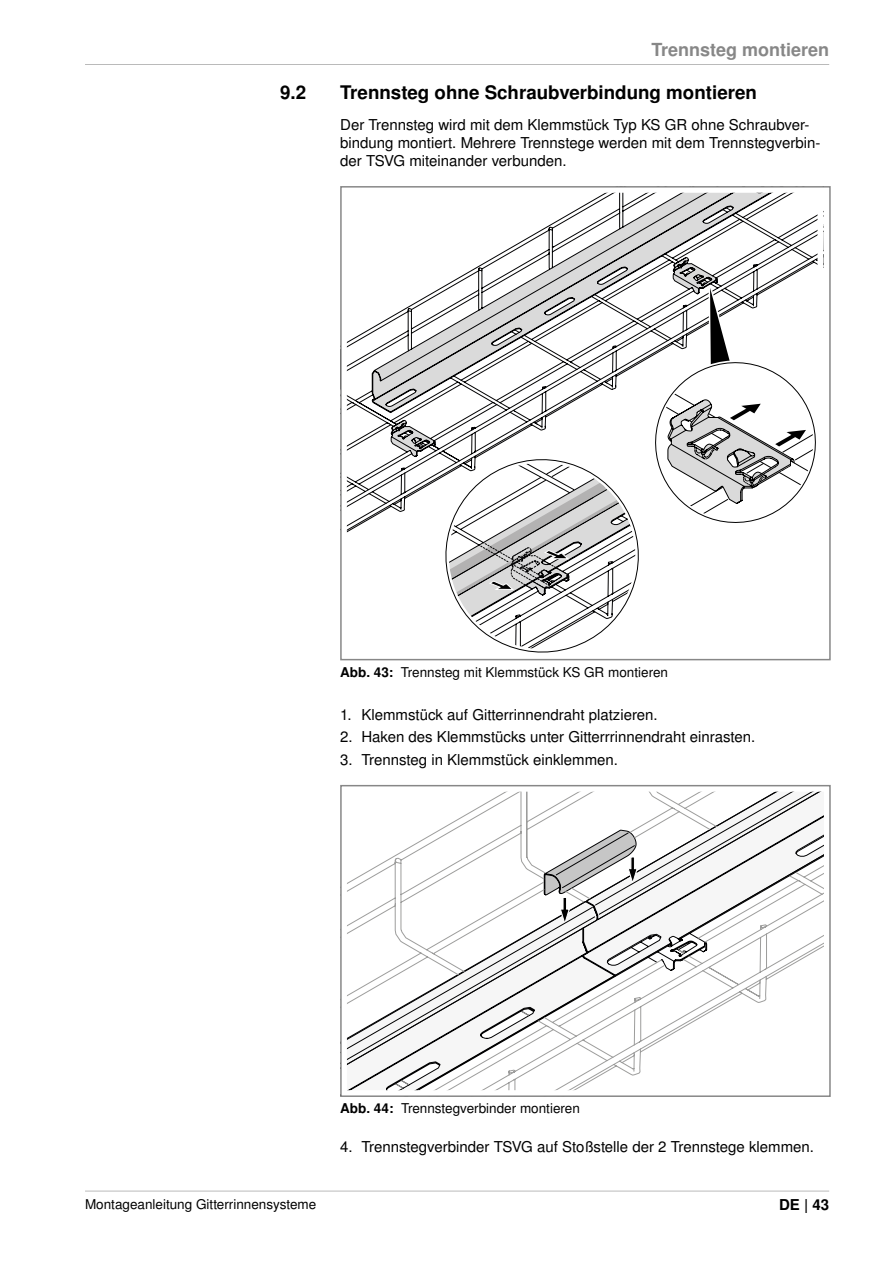
<style>
.page{position:relative;width:893px;height:1263px;background:#fff}
.page>*{position:absolute;margin:0;border:0;box-sizing:border-box;transform-origin:0 0}
.t1{font:700 18.75px "Nimbus San LOT";color:#000}
.t2{font:700 18px "Nimbus San LOT";color:#878787}
.t3{font:15px/18px "Nimbus San LOT";color:#000}
.t4{font:700 15px "Nimbus San LOT";color:#000}
.t5{font:13.5px "Nimbus San LOT";color:#000}
.s1{font-weight:700}
</style>
<div class="page">
<hr style="left:85px;top:64px;width:744px;height:1px;background:#bababa">
<hr style="left:85px;top:1191px;width:744px;height:1px;background:#bababa">
<svg style="left:346px;top:192px;width:472px;height:461px"></svg>
<div style="left:340px;top:186px;width:491px;height:474px;border:2px solid #878787"></div>
<svg style="left:346px;top:791px;width:478px;height:300px"></svg>
<div style="left:340px;top:785px;width:491px;height:312px;border:2px solid #878787"></div>
<p class="t2" style="left:651px;top:39px;width:179px">Trennsteg montieren</p>
<p class="t1" style="left:280px;top:81px;width:28px">9.2</p>
<p class="t1" style="left:340px;top:81px;width:418px">Trennsteg ohne Schraubverbindung montieren</p>
<p class="t3" style="left:340px;top:116px;width:482px">Der Trennsteg wird mit dem Klemmstück Typ KS GR ohne Schraubver&shy;bindung montiert. Mehrere Trennstege werden mit dem Trennstegverbin&shy;der TSVG miteinander verbunden.</p>
<p class="t5" style="left:340px;top:664px;width:329px"><span class="s1">Abb. 43:</span> Trennsteg mit Klemmstück KS GR montieren</p>
<p class="t3" style="left:340px;top:706px;width:319px">1. Klemmstück auf Gitterrinnendraht platzieren.</p>
<p class="t3" style="left:340px;top:728px;width:417px">2. Haken des Klemmstücks unter Gitterrrinnendraht einrasten.</p>
<p class="t3" style="left:340px;top:751px;width:279px">3. Trennsteg in Klemmstück einklemmen.</p>
<p class="t5" style="left:340px;top:1100px;width:241px"><span class="s1">Abb. 44:</span> Trennstegverbinder montieren</p>
<p class="t3" style="left:340px;top:1138px;width:475px">4. Trennstegverbinder TSVG auf Stoßstelle der 2 Trennstege klemmen.</p>
<p class="t5" style="left:85px;top:1196px;width:233px">Montageanleitung Gitterrinnensysteme</p>
<p class="t4" style="left:779px;top:1196px;width:52px">DE | 43</p>
</div>
